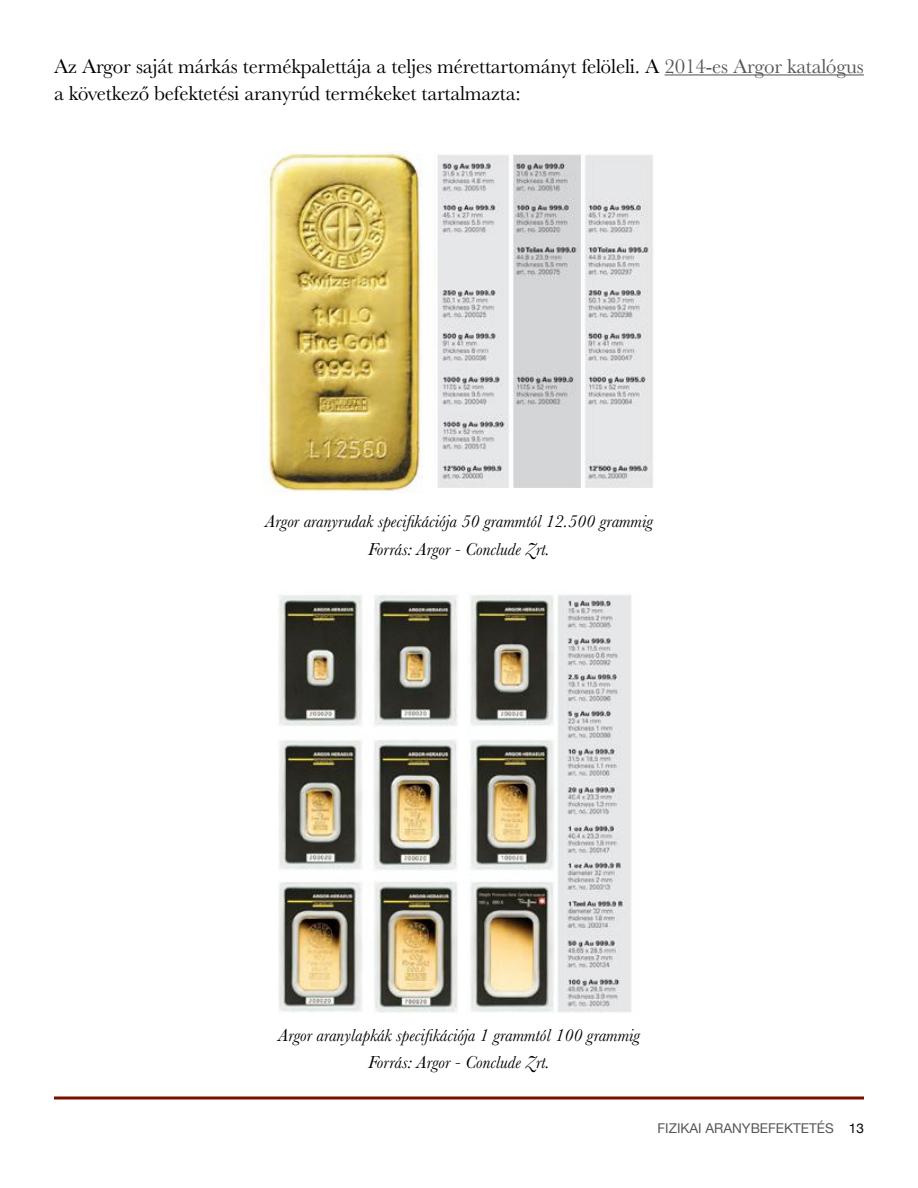
<style>
.page{position:relative;width:918px;height:1188px;background:#fff}
.page>*{position:absolute;margin:0;border:0;box-sizing:border-box;transform-origin:0 0}
.t1{font:21px/27px "Baskerville";letter-spacing:-.01em;color:#000}
.t2{font:italic 18px/27.9px "Baskerville";color:#000;text-align:center}
.t3{font:13.5px "Helvetica Neue";color:#575756}
.s1{color:#575756}
.s2{color:#000}
</style>
<div class="page">
<svg style="left:54px;top:1096px;width:810px;height:4px;background:#984a3f"></svg>
<hr style="left:665px;top:74px;width:199px;height:1px;background:#575756">
<img style="left:261px;top:152px;width:162px;height:341px">
<img style="left:437px;top:154px;width:216px;height:334px">
<img style="left:278px;top:594px;width:354px;height:419px">
<p class="t1" style="left:54px;top:53px;width:811px">Az Argor saját márkás termékpalettája a teljes mérettartományt felöleli. A <span class="s1">2014-es Argor katalógus </span>a következő befektetési aranyrúd termékeket tartalmazta:</p>
<p class="t2" style="left:265px;top:508px;width:389px">Argor aranyrudak specifikációja 50 grammtól 12.500 grammig<br>Forrás: Argor - Conclude Zrt.</p>
<p class="t2" style="left:278px;top:1022px;width:363px;line-height:26.5px">Argor aranylapkák specifikációja 1 grammtól 100 grammig<br>Forrás: Argor - Conclude Zrt.</p>
<p class="t3" style="left:658px;top:1118px;width:208px">FIZIKAI ARANYBEFEKTETÉS <span class="s2">13</span></p>
</div>
